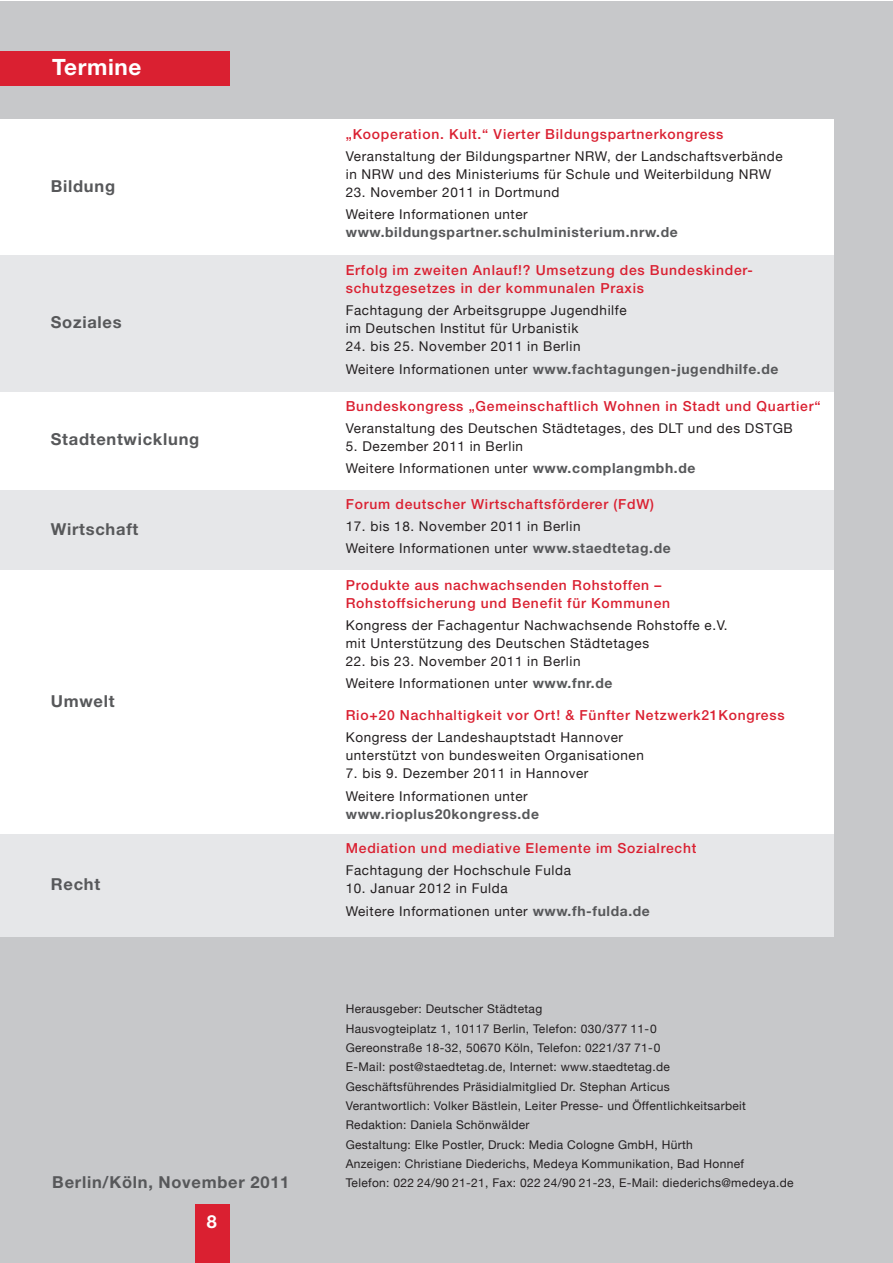
<style>
.page{position:relative;width:893px;height:1263px;background:#fff}
.page>*{position:absolute;margin:0;border:0;box-sizing:border-box;transform-origin:0 0}
.t1{font:700 22.5px "Helvetica Neue";letter-spacing:.03em;color:#fff}
.t2{font:700 18px "Helvetica Neue";color:#fff}
.t3{font:700 16.5px "Helvetica Neue";letter-spacing:.045em;color:#57585a}
.t4{font:500 13.8px/18.3px "Helvetica Neue";letter-spacing:.055em;color:#da2031}
.t5{font:700 13.8px "Helvetica Neue";letter-spacing:.045em;color:#57585a}
.t6{font:13.5px/22.2px "Helvetica Neue";letter-spacing:.045em;color:#231f20}
.t7{font:12px/19.4px "Helvetica Neue";letter-spacing:.03em;color:#231f20}
.s1{font-weight:400;font-size:13.5px;color:#231f20}
.s2{font-weight:700;font-size:13.8px;color:#57585a}
</style>
<div class="page">
<div style="left:0;top:2px;width:892px;height:1261px;background:#c7c8ca"></div>
<div style="left:195px;top:1204px;width:34px;height:59px;background:#da2031"></div>
<div style="left:0;top:52px;width:229px;height:34px;background:#da2031"></div>
<div style="left:0;top:120px;width:344px;height:136px;background:#fff"></div>
<div style="left:344px;top:120px;width:489px;height:136px;background:#fff"></div>
<div style="left:0;top:256px;width:344px;height:136px;background:#e6e7e9"></div>
<div style="left:344px;top:256px;width:489px;height:136px;background:#e6e7e9"></div>
<div style="left:0;top:392px;width:344px;height:98px;background:#fff"></div>
<div style="left:344px;top:392px;width:489px;height:98px;background:#fff"></div>
<div style="left:0;top:490px;width:344px;height:81px;background:#e6e7e9"></div>
<div style="left:344px;top:490px;width:489px;height:81px;background:#e6e7e9"></div>
<div style="left:0;top:571px;width:344px;height:263px;background:#fff"></div>
<div style="left:344px;top:571px;width:489px;height:263px;background:#fff"></div>
<div style="left:0;top:834px;width:344px;height:102px;background:#e6e7e9"></div>
<div style="left:344px;top:834px;width:489px;height:102px;background:#e6e7e9"></div>
<h1 class="t1" style="left:52px;top:59px;width:91px">Termine</h1>
<p class="t3" style="left:51px;top:181px;width:66px">Bildung</p>
<p class="t3" style="left:51px;top:317px;width:72px">Soziales</p>
<p class="t3" style="left:51px;top:434px;width:150px">Stadtentwicklung</p>
<p class="t3" style="left:51px;top:523px;width:89px">Wirtschaft</p>
<p class="t3" style="left:51px;top:695px;width:65px">Umwelt</p>
<p class="t3" style="left:51px;top:878px;width:51px">Recht</p>
<p class="t4" style="left:346px;top:126px;width:379px">„Kooperation. Kult.“ Vierter Bildungspartnerkongress</p>
<p class="t6" style="left:346px;top:147px;width:438px;line-height:18px">Veranstaltung der Bildungspartner NRW, der Landschaftsverbände in NRW und des Ministeriums für Schule und Weiterbildung NRW</p>
<p class="t6" style="left:346px;top:181px;width:215px">23. November 2011 in Dortmund<br>Weitere Informationen unter</p>
<p class="t5" style="left:346px;top:227px;width:333px">www.bildungspartner.schulministerium.nrw.de</p>
<p class="t4" style="left:346px;top:262px;width:408px">Erfolg im zweiten Anlauf!? Umsetzung des Bundeskinder&shy;schutzgesetzes in der kommunalen Praxis</p>
<p class="t6" style="left:346px;top:301px;width:282px;line-height:18px">Fachtagung der Arbeitsgruppe Jugendhilfe im Deutschen Institut für Urbanistik</p>
<p class="t6" style="left:346px;top:335px;width:236px">24. bis 25. November 2011 in Berlin</p>
<p class="t5" style="left:346px;top:364px;width:434px"><span class="s1">Weitere Informationen unter</span> www.fachtagungen-jugendhilfe.de</p>
<p class="t4" style="left:346px;top:398px;width:476px">Bundeskongress „Gemeinschaftlich Wohnen in Stadt und Quartier“</p>
<p class="t6" style="left:346px;top:417px;width:449px">Veranstaltung des Deutschen Städtetages, des DLT und des DSTGB</p>
<p class="t6" style="left:346px;top:435px;width:351px">5. Dezember 2011 in Berlin<br>Weitere Informationen unter <span class="s2">www.complangmbh.de</span></p>
<p class="t4" style="left:346px;top:496px;width:310px">Forum deutscher Wirtschaftsförderer (FdW)</p>
<p class="t6" style="left:346px;top:515px;width:326px">17. bis 18. November 2011 in Berlin<br>Weitere Informationen unter <span class="s2">www.staedtetag.de</span></p>
<p class="t4" style="left:346px;top:577px;width:326px">Produkte aus nachwachsenden Rohstoffen –<br>Rohstoffsicherung und Benefit für Kommunen</p>
<p class="t6" style="left:346px;top:616px;width:383px;line-height:18px">Kongress der Fachagentur Nachwachsende Rohstoffe e.V. mit Unterstützung des Deutschen Städtetages</p>
<p class="t6" style="left:346px;top:650px;width:268px">22. bis 23. November 2011 in Berlin<br>Weitere Informationen unter <span class="s2">www.fnr.de</span></p>
<p class="t4" style="left:346px;top:707px;width:440px">Rio+20 Nachhaltigkeit vor Ort! &amp; Fünfter Netzwerk21Kongress</p>
<p class="t6" style="left:346px;top:728px;width:300px;line-height:18px">Kongress der Landeshauptstadt Hannover unterstützt von bundesweiten Organisationen</p>
<p class="t6" style="left:346px;top:762px;width:244px">7. bis 9. Dezember 2011 in Hannover<br>Weitere Informationen unter</p>
<p class="t5" style="left:346px;top:809px;width:195px">www.rioplus20kongress.de</p>
<p class="t4" style="left:346px;top:840px;width:352px">Mediation und mediative Elemente im Sozialrecht</p>
<p class="t6" style="left:346px;top:859px;width:227px">Fachtagung der Hochschule Fulda</p>
<p class="t6" style="left:346px;top:877px;width:306px">10. Januar 2012 in Fulda<br>Weitere Informationen unter <span class="s2">www.fh-fulda.de</span></p>
<p class="t7" style="left:346px;top:999px;width:402px">Herausgeber: Deutscher Städtetag<br>Hausvogteiplatz 1, 10117 Berlin, Telefon: 030/377 11-0<br>Gereonstraße 18-32, 50670 Köln, Telefon: 0221/37 71-0<br>E-Mail: post@staedtetag.de, Internet: www.staedtetag.de Geschäftsführendes Präsidialmitglied Dr. Stephan Articus Verantwortlich: Volker Bästlein, Leiter Presse- und Öffentlichkeitsarbeit Redaktion: Daniela Schönwälder<br>Gestaltung: Elke Postler, Druck: Media Cologne GmbH, Hürth Anzeigen: Christiane Diederichs, Medeya Kommunikation, Bad Honnef</p>
<p class="t3" style="left:52px;top:1176px;width:239px">Berlin/Köln, November 2011</p>
<p class="t7" style="left:346px;top:1173px;width:449px">Telefon: 022 24/90 21-21, Fax: 022 24/90 21-23, E-Mail: diederichs@medeya.de</p>
<h2 class="t2" style="left:207px;top:1215px;width:12px">8</h2>
</div>
